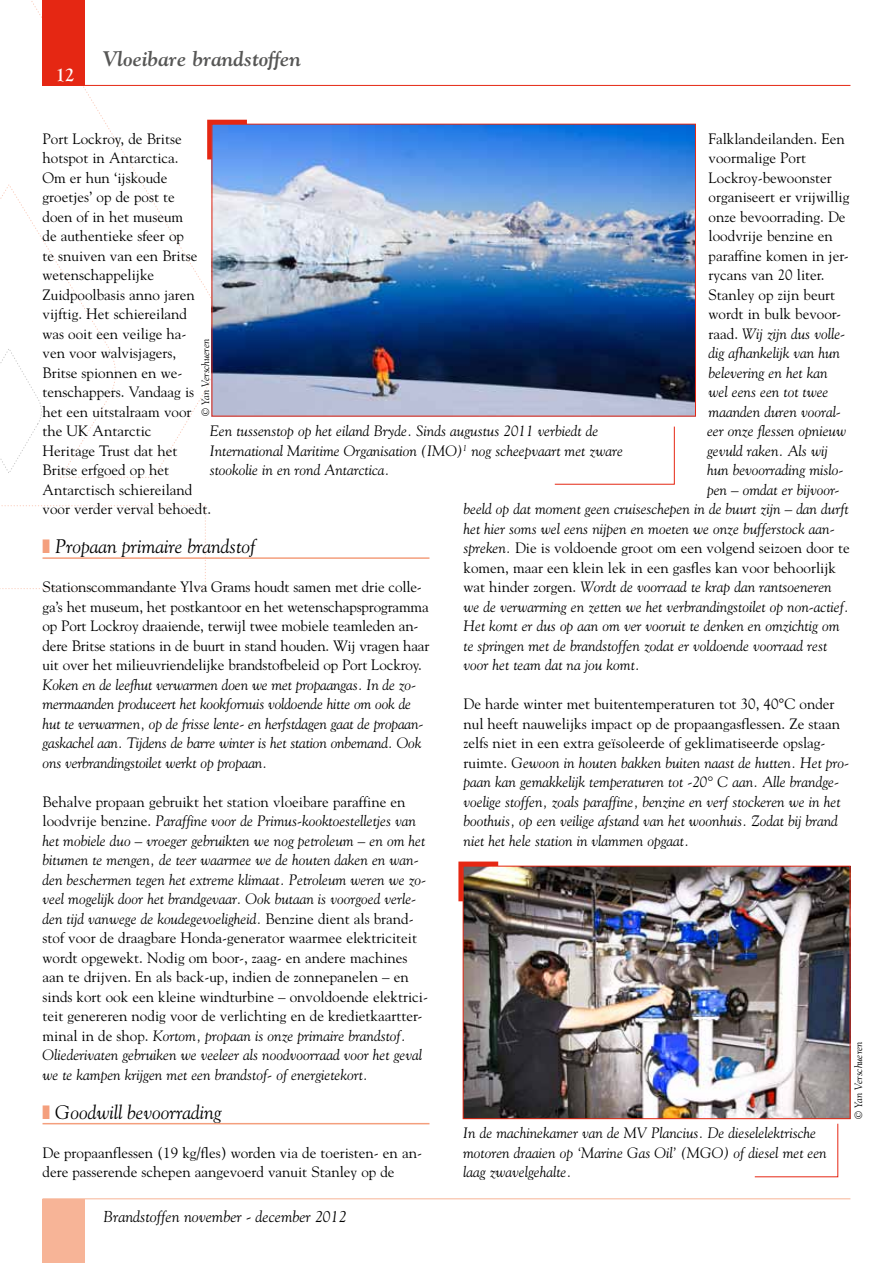
<style>
.page{position:relative;width:893px;height:1263px;background:#fff}
.page>*{position:absolute;margin:0;border:0;box-sizing:border-box;transform-origin:0 0}
.t1{font:italic 700 21px "Goudy Std";color:#575756}
.t2{font:italic 19.5px "Goudy Std";color:#000}
.t3{font:700 19.5px "Goudy Old Style T";color:#fff}
.t4{font:italic 15.75px "Goudy Std";color:#000}
.t5{font:italic 15px/19.5px "Goudy Std";color:#000}
.t6{font:15px/19.5px "Goudy Std";color:#000}
.t7{font:italic 10.5px "Goudy Std";color:#000}
.s1{color:#f49f7d}
.s2{font-style:normal}
.s3{font-style:italic}
</style>
<div class="page">
<svg style="left:0;top:0;width:220px;height:589px"></svg>
<svg style="left:0;top:347px;width:46px;height:128px"></svg>
<div style="left:43px;top:0;width:42px;height:86px;background:#e52713"></div>
<hr style="left:64px;top:85px;width:786px;height:1px;background:#e52713">
<div style="left:43px;top:1199px;width:42px;height:64px;background:#f7b497"></div>
<hr style="left:43px;top:1198px;width:807px;height:1px;background:#f7b497">
<hr style="left:43px;top:557px;width:386px;height:2px;background:#f49f7d">
<hr style="left:43px;top:1123px;width:386px;height:1px;background:#f49f7d">
<img style="left:214px;top:126px;width:480px;height:288px">
<svg style="left:205px;top:117px;width:46px;height:47px;background:#828bca"></svg>
<svg style="left:458px;top:861px;width:45px;height:45px"></svg>
<svg style="left:554px;top:426px;width:121px;height:59px"></svg>
<svg style="left:754px;top:1123px;width:84px;height:54px"></svg>
<img style="left:465px;top:868px;width:383px;height:249px">
<div style="left:463px;top:866px;width:387px;height:253px;border:1px solid #e52713"></div>
<h2 class="t3" style="left:56px;top:64px;width:20px">12</h2>
<h1 class="t1" style="left:104px;top:46px;width:199px">Vloeibare brandstoffen</h1>
<p class="t6" style="left:43px;top:128px;width:170px">Port Lockroy, de Britse hotspot in Antarctica.<br>Om er hun ‘ijskoude groetjes’ op de post te<br>doen of in het museum<br>de authentieke sfeer op<br>te snuiven van een Britse wetenschappelijke<br>Zuidpoolbasis anno jaren vijftig. Het schiereiland was ooit een veilige ha&shy;ven voor walvisjagers,<br>Britse spionnen en we&shy;tenschappers. Vandaag is het een uitstalraam voor the UK Antarctic<br>Heritage Trust dat het<br>Britse erfgoed op het<br>Antarctisch schiereiland voor verder verval behoedt.</p>
<h2 class="t2" style="left:43px;top:534px;width:215px"><span class="s1">■</span> Propaan primaire brandstof</h2>
<p class="t6" style="left:43px;top:577px;width:388px">Stationscommandante Ylva Grams houdt samen met drie colle&shy;ga’s het museum, het postkantoor en het wetenschapsprogramma op Port Lockroy draaiende, terwijl twee mobiele teamleden an&shy;dere Britse stations in de buurt in stand houden. Wij vragen haar uit over het milieuvriendelijke brandstofbeleid op Port Lockroy.</p>
<p class="t5" style="left:43px;top:675px;width:382px">Koken en de leefhut verwarmen doen we met propaangas. In de zo&shy;mermaanden produceert het kookfornuis voldoende hitte om ook de hut te verwarmen, op de frisse lente- en herfstdagen gaat de propaan&shy;gaskachel aan. Tijdens de barre winter is het station onbemand. Ook ons verbrandingstoilet werkt op propaan.</p>
<p class="t5" style="left:43px;top:792px;width:387px"><span class="s2">Behalve propaan gebruikt het station vloeibare paraffine en loodvrije benzine.</span> Paraffine voor de Primus-kooktoestelletjes van het mobiele duo – vroeger gebruikten we nog petroleum – en om het bitumen te mengen, de teer waarmee we de houten daken en wan&shy;den beschermen tegen het extreme klimaat. Petroleum weren we zo&shy;veel mogelijk door het brandgevaar. Ook butaan is voorgoed verle&shy;den tijd vanwege de koudegevoeligheid. <span class="s2">Benzine dient als brand&shy;stof voor de draagbare Honda-generator waarmee elektriciteit wordt opgewekt. Nodig om boor-, zaag- en andere machines aan te drijven. En als back-up, indien de zonnepanelen – en sinds kort ook een kleine windturbine – onvoldoende elektrici&shy;teit genereren nodig voor de verlichting en de kredietkaartter&shy;minal in de shop.</span> Kortom, propaan is onze primaire brandstof.<br>Oliederivaten gebruiken we veeleer als noodvoorraad voor het geval we te kampen krijgen met een brandstof- of energietekort.</p>
<h2 class="t2" style="left:43px;top:1100px;width:180px"><span class="s1">■</span> Goodwill bevoorrading</h2>
<p class="t6" style="left:43px;top:1142px;width:381px">De propaanflessen (19 kg/fles) worden via de toeristen- en an&shy;dere passerende schepen aangevoerd vanuit Stanley op de</p>
<p class="t6" style="left:709px;top:128px;width:138px">Falklandeilanden. Een</p>
<p class="t6" style="left:709px;top:148px;width:99px">voormalige Port</p>
<p class="t6" style="left:709px;top:167px;width:125px">Lockroy-bewoonster</p>
<p class="t6" style="left:709px;top:187px;width:142px">organiseert er vrijwillig</p>
<p class="t6" style="left:709px;top:206px;width:138px">onze bevoorrading. De</p>
<p class="t6" style="left:709px;top:226px;width:126px">loodvrije benzine en</p>
<p class="t6" style="left:709px;top:245px;width:142px">paraffine komen in jer-</p>
<p class="t6" style="left:709px;top:265px;width:118px">rycans van 20 liter.</p>
<p class="t6" style="left:709px;top:284px;width:128px">Stanley op zijn beurt</p>
<p class="t6" style="left:709px;top:304px;width:134px">wordt in bulk bevoor-</p>
<p class="t5" style="left:709px;top:324px;width:138px"><span class="s2">raad.</span> Wij zijn dus volle-</p>
<p class="t5" style="left:709px;top:343px;width:133px">dig afhankelijk van hun</p>
<p class="t5" style="left:709px;top:363px;width:121px">belevering en het kan</p>
<p class="t5" style="left:709px;top:382px;width:121px">wel eens een tot twee</p>
<p class="t5" style="left:709px;top:402px;width:134px">maanden duren vooral-</p>
<p class="t5" style="left:707px;top:421px;width:141px">eer onze flessen opnieuw</p>
<p class="t5" style="left:707px;top:441px;width:122px">gevuld raken. Als wij</p>
<p class="t5" style="left:707px;top:460px;width:138px">hun bevoorrading mislo-</p>
<p class="t5" style="left:707px;top:480px;width:134px">pen – omdat er bijvoor-</p>
<p class="t5" style="left:463px;top:499px;width:387px">beeld op dat moment geen cruiseschepen in de buurt zijn – dan durft</p>
<p class="t5" style="left:463px;top:519px;width:373px">het hier soms wel eens nijpen en moeten we onze bufferstock aan-</p>
<p class="t6" style="left:463px;top:538px;width:388px"><span class="s3">spreken.</span> Die is voldoende groot om een volgend seizoen door te</p>
<p class="t6" style="left:463px;top:557px;width:374px">komen, maar een klein lek in een gasfles kan voor behoorlijk</p>
<p class="t5" style="left:463px;top:577px;width:370px"><span class="s2">wat hinder zorgen.</span> Wordt de voorraad te krap dan rantsoeneren</p>
<p class="t5" style="left:463px;top:597px;width:387px">we de verwarming en zetten we het verbrandingstoilet op non-actief.</p>
<p class="t5" style="left:463px;top:616px;width:378px">Het komt er dus op aan om ver vooruit te denken en omzichtig om</p>
<p class="t5" style="left:463px;top:636px;width:365px">te springen met de brandstoffen zodat er voldoende voorraad rest</p>
<p class="t5" style="left:463px;top:655px;width:178px">voor het team dat na jou komt.</p>
<p class="t5" style="left:463px;top:694px;width:387px"><span class="s2">De harde winter met buitentemperaturen tot 30, 40°C onder nul heeft nauwelijks impact op de propaangasflessen. Ze staan zelfs niet in een extra geïsoleerde of geklimatiseerde opslag&shy;ruimte.</span> Gewoon in houten bakken buiten naast de hutten. Het pro&shy;paan kan gemakkelijk temperaturen tot -20° C aan. Alle brandge&shy;voelige stoffen, zoals paraffine, benzine en verf stockeren we in het boothuis, op een veilige afstand van het woonhuis. Zodat bij brand niet het hele station in vlammen opgaat.</p>
<p class="t7" style="left:199px;top:416px;width:79px;rotate:-90deg">© Yan Verschueren</p>
<p class="t5" style="left:210px;top:421px;width:415px">Een tussenstop op het eiland Bryde. Sinds augustus 2011 verbiedt de<br>International Maritime Organisation (IMO)<sup>1</sup> nog scheepvaart met zware stookolie in en rond Antarctica.</p>
<p class="t7" style="left:852px;top:1119px;width:79px;rotate:-90deg">© Yan Verschueren</p>
<p class="t5" style="left:463px;top:1123px;width:365px">In de machinekamer van de MV Plancius. De dieselelektrische motoren draaien op ‘Marine Gas Oil’ (MGO) of diesel met een laag zwavelgehalte.</p>
<p class="t4" style="left:104px;top:1207px;width:245px">Brandstoffen november - december 2012</p>
</div>
